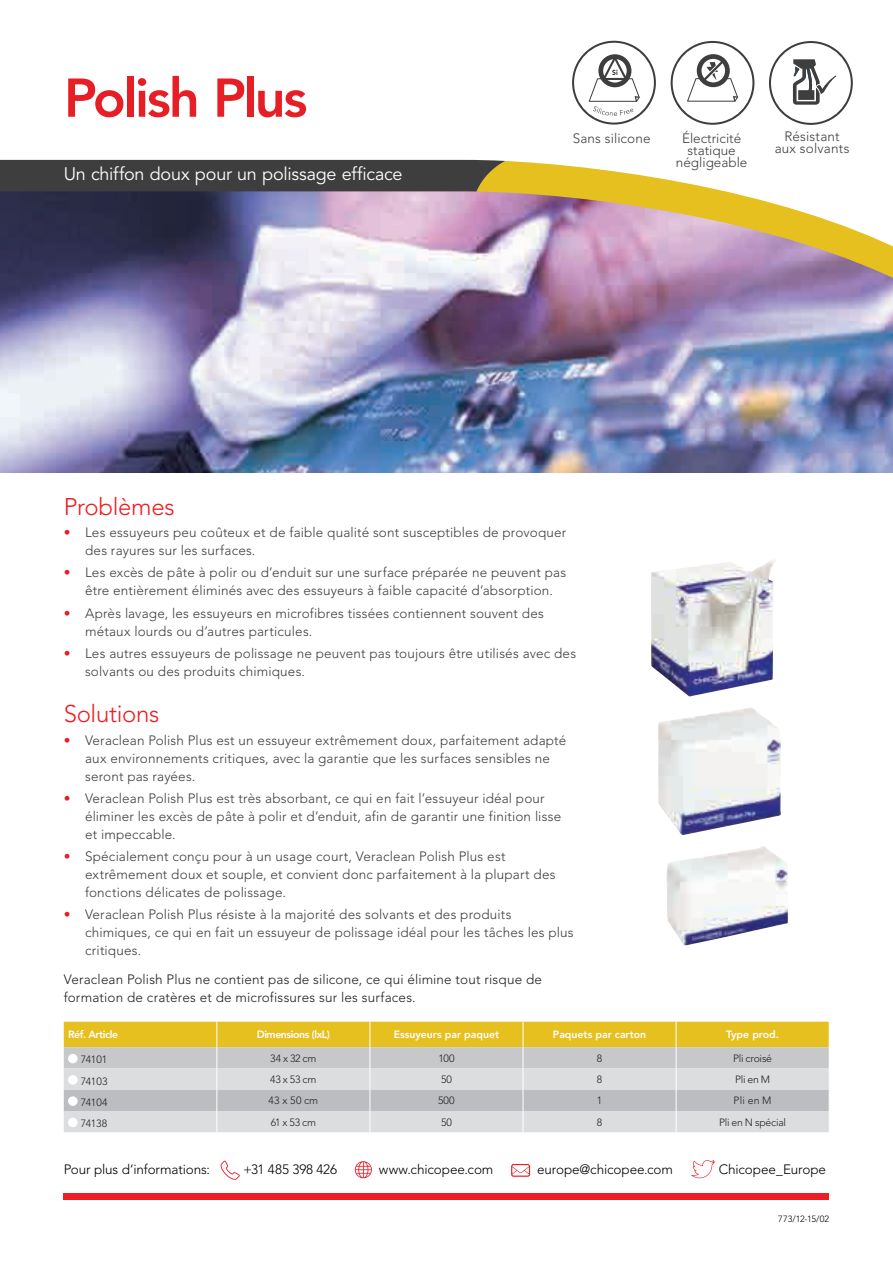
<style>
.page{position:relative;width:893px;height:1263px;background:#fff}
.page>*{position:absolute;margin:0;border:0;box-sizing:border-box;transform-origin:0 0}
.t1{font:800 54px "Avenir";letter-spacing:-.045em;color:#e61e25}
.t2{font:300 24px "Avenir";letter-spacing:-.015em;color:#ee1d23}
.t3{font:18px "Avenir";letter-spacing:-.01em;color:#fff}
.t4{font:300 13.5px/18px "Avenir";letter-spacing:.01em;color:#3e3e3f}
.t5{font:300 13.5px/18px "Avenir";letter-spacing:.01em;color:#231f20}
.t6{font:300 13.5px "Avenir";letter-spacing:-.01em;color:#000}
.t7{font:300 10.5px "Avenir";letter-spacing:-.015em;color:#231f20}
.t8{font:800 10.5px "Avenir";color:#fff}
.t9{font:800 10.5px "Avenir";letter-spacing:-.04em;color:#fff}
.t10{font:300 9px "Avenir";letter-spacing:-.005em;color:#000}
.s1{color:#e61e25}
</style>
<div class="page">
<img style="left:0;top:256px;width:893px;height:217px">
<img style="left:651px;top:560px;width:124px;height:137px">
<img style="left:658px;top:708px;width:123px;height:127px">
<img style="left:667px;top:846px;width:121px;height:100px">
<svg style="left:64px;top:1022px;width:766px;height:110px;background:#d4cca9"></svg>
<div style="left:68px;top:1054px;width:10px;height:9px;background:#fff;border-radius:50%"></div>
<div style="left:68px;top:1075px;width:10px;height:10px;background:#fff;border-radius:50%"></div>
<div style="left:68px;top:1096px;width:10px;height:10px;background:#fff;border-radius:50%"></div>
<div style="left:68px;top:1117px;width:10px;height:10px;background:#fff;border-radius:50%"></div>
<svg style="left:0;top:159px;width:475px;height:97px;background:#64657a"></svg>
<svg style="left:18px;top:161px;width:875px;height:126px"></svg>
<div style="left:0;top:160px;width:505px;height:31px;background:#3e3e3f"></div>
<div style="left:568px;top:37px;width:92px;height:91px;border:2px solid #fff;border-radius:50%"></div>
<svg style="left:572px;top:41px;width:84px;height:84px"></svg>
<div style="left:667px;top:37px;width:91px;height:91px;border:3px solid #fff;border-radius:50%"></div>
<svg style="left:671px;top:41px;width:83px;height:84px"></svg>
<svg style="left:769px;top:41px;width:84px;height:84px"></svg>
<div style="left:64px;top:1193px;width:765px;height:6px;background:#ee1d23"></div>
<svg style="left:221px;top:1160px;width:19px;height:20px"></svg>
<svg style="left:355px;top:1161px;width:17px;height:17px"></svg>
<svg style="left:511px;top:1164px;width:19px;height:13px"></svg>
<svg style="left:691px;top:1160px;width:24px;height:18px"></svg>
<h1 class="t1" style="left:64px;top:66px;width:245px">Polish Plus</h1>
<h3 class="t3" style="left:64px;top:163px;width:340px">Un chiffon doux pour un polissage efficace</h3>
<p class="t4" style="left:573px;top:129px;width:79px">Sans silicone</p>
<p class="t4" style="left:676px;top:132px;width:73px;line-height:12px;text-align:center">Électricité statique négligeable</p>
<p class="t4" style="left:775px;top:130px;width:76px;line-height:12px;text-align:center">Résistant aux solvants</p>
<h2 class="t2" style="left:64px;top:493px;width:113px">Problèmes</h2>
<p class="t4" style="left:85px;top:523px;width:483px;text-indent:-21px"><span class="s1">•</span> Les essuyeurs peu coûteux et de faible qualité sont susceptibles de provoquer des rayures sur les surfaces.</p>
<p class="t4" style="left:64px;top:564px;width:504px;text-align:center"><span class="s1">•</span> Les excès de pâte à polir ou d’enduit sur une surface préparée ne peuvent pas être entièrement éliminés avec des essuyeurs à faible capacité d’absorption.</p>
<p class="t4" style="left:85px;top:604px;width:460px;text-indent:-21px"><span class="s1">•</span> Après lavage, les essuyeurs en microfibres tissées contiennent souvent des métaux lourds ou d’autres particules.</p>
<p class="t4" style="left:85px;top:644px;width:493px;text-indent:-21px"><span class="s1">•</span> Les autres essuyeurs de polissage ne peuvent pas toujours être utilisés avec des solvants ou des produits chimiques.</p>
<h2 class="t2" style="left:64px;top:700px;width:97px">Solutions</h2>
<p class="t4" style="left:85px;top:731px;width:483px;text-indent:-21px"><span class="s1">•</span> Veraclean Polish Plus est un essuyeur extrêmement doux, parfaitement adapté aux environnements critiques, avec la garantie que les surfaces sensibles ne seront pas rayées.</p>
<p class="t4" style="left:85px;top:789px;width:478px;text-indent:-21px"><span class="s1">•</span> Veraclean Polish Plus est très absorbant, ce qui en fait l’essuyeur idéal pour éliminer les excès de pâte à polir et d’enduit, afin de garantir une finition lisse et impeccable.</p>
<p class="t4" style="left:85px;top:847px;width:472px;text-indent:-21px"><span class="s1">•</span> Spécialement conçu pour à un usage court, Veraclean Polish Plus est extrêmement doux et souple, et convient donc parfaitement à la plupart des fonctions délicates de polissage.</p>
<p class="t4" style="left:85px;top:905px;width:490px;text-indent:-21px"><span class="s1">•</span> Veraclean Polish Plus résiste à la majorité des solvants et des produits chimiques, ce qui en fait un essuyeur de polissage idéal pour les tâches les plus critiques.</p>
<p class="t5" style="left:64px;top:970px;width:480px">Veraclean Polish Plus ne contient pas de silicone, ce qui élimine tout risque de formation de cratères et de microfissures sur les surfaces.</p>
<p class="t9" style="left:68px;top:1028px;width:52px">Réf. Article</p>
<p class="t9" style="left:257px;top:1028px;width:75px">Dimensions (lxL)</p>
<p class="t8" style="left:394px;top:1028px;width:107px">Essuyeurs par paquet</p>
<p class="t8" style="left:553px;top:1028px;width:95px">Paquets par carton</p>
<p class="t8" style="left:726px;top:1028px;width:54px">Type prod.</p>
<p class="t7" style="left:81px;top:1053px;width:28px">74101</p>
<p class="t7" style="left:270px;top:1052px;width:48px">34 x 32 cm</p>
<p class="t7" style="left:438px;top:1052px;width:18px">100</p>
<p class="t7" style="left:597px;top:1052px;width:7px">8</p>
<p class="t7" style="left:733px;top:1052px;width:40px">Pli croisé</p>
<p class="t7" style="left:81px;top:1075px;width:28px">74103</p>
<p class="t7" style="left:270px;top:1073px;width:48px">43 x 53 cm</p>
<p class="t7" style="left:441px;top:1073px;width:12px">50</p>
<p class="t7" style="left:597px;top:1073px;width:7px">8</p>
<p class="t7" style="left:735px;top:1073px;width:37px">Pli en M</p>
<p class="t7" style="left:81px;top:1096px;width:28px">74104</p>
<p class="t7" style="left:269px;top:1094px;width:51px">43 x 50 cm</p>
<p class="t7" style="left:438px;top:1094px;width:18px">500</p>
<p class="t7" style="left:597px;top:1094px;width:7px">1</p>
<p class="t7" style="left:734px;top:1094px;width:40px">Pli en M</p>
<p class="t7" style="left:81px;top:1117px;width:28px">74138</p>
<p class="t7" style="left:271px;top:1116px;width:47px">61 x 53 cm</p>
<p class="t7" style="left:441px;top:1116px;width:12px">50</p>
<p class="t7" style="left:597px;top:1116px;width:7px">8</p>
<p class="t7" style="left:719px;top:1116px;width:68px">Pli en N spécial</p>
<p class="t6" style="left:64px;top:1161px;width:148px">Pour plus d’informations:</p>
<p class="t6" style="left:243px;top:1161px;width:96px">+31 485 398 426</p>
<p class="t6" style="left:379px;top:1161px;width:116px">www.chicopee.com</p>
<p class="t6" style="left:537px;top:1161px;width:138px">europe@chicopee.com</p>
<p class="t6" style="left:719px;top:1161px;width:109px">Chicopee_Europe</p>
<p class="t10" style="left:778px;top:1213px;width:52px">773/12-15/02</p>
</div>
